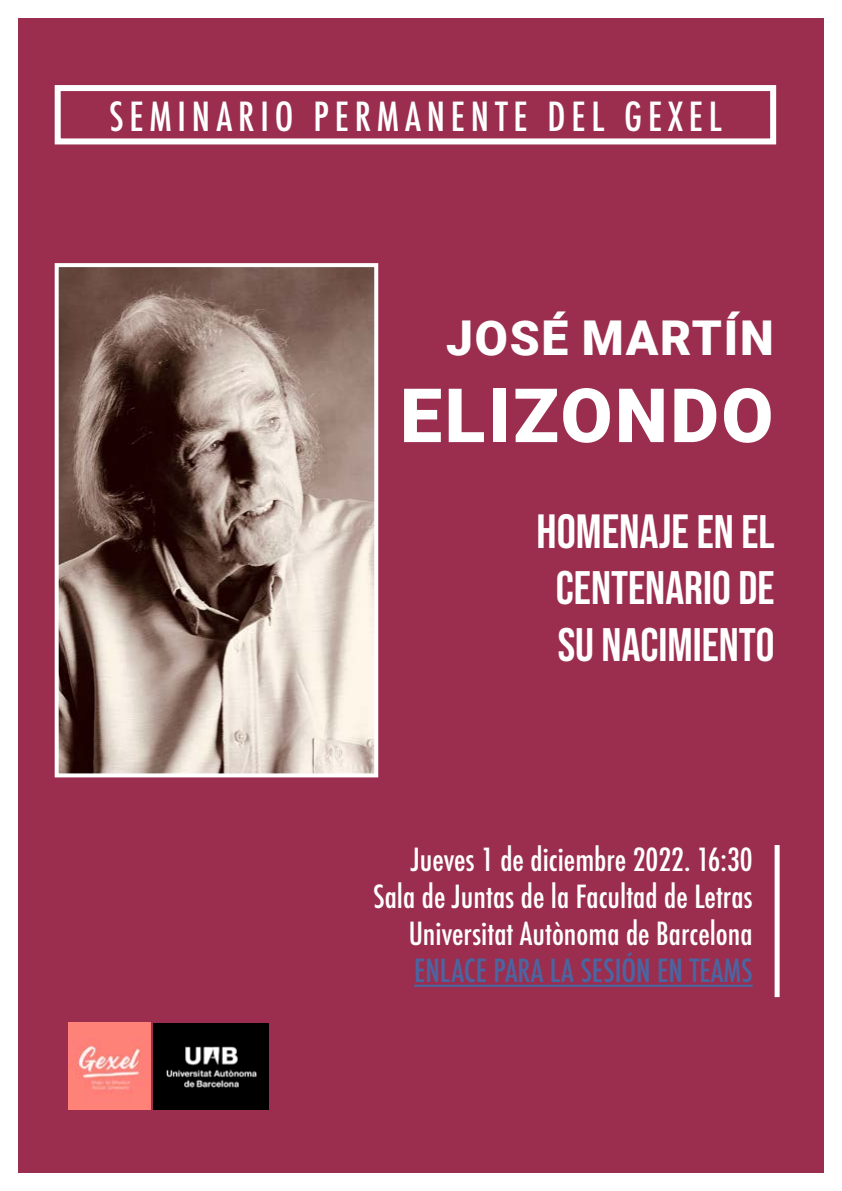
<style>
.page{position:relative;width:842px;height:1191px;background:#9b2e4e}
.page>*{position:absolute;margin:0;border:0;box-sizing:border-box;transform-origin:0 0}
.t1{font:900 75px "Roboto";letter-spacing:.035em;color:#fff}
.t2{font:48px "Bebas Neue";color:#fff}
.t3{font:900 48px "Roboto";letter-spacing:.035em;color:#fff}
.t4{font:47px/56.4px "Bebas Neue";color:#fff}
.t5{font:500 condensed 39px "Futura";letter-spacing:.15em;color:#fff}
.t6{font:500 condensed 31px/37.2px "Futura";color:#fff;text-align:right}
.t7{font:500 condensed 31px "Futura";color:#4a66a2}
.s1{font-size:47px}
</style>
<div class="page">
<hr style="left:414px;top:984px;width:339px;height:2px;background:#4a66a2">
<div style="left:775px;top:845px;width:5px;height:152px;background:#fff"></div>
<img style="left:69px;top:1022px;width:81px;height:87px">
<img style="left:154px;top:1023px;width:114px;height:86px">
<div style="left:0;top:0;width:842px;height:1191px;border:18px solid #fff"></div>
<div style="left:55px;top:85px;width:721px;height:59px;border:6px solid #fff"></div>
<img style="left:60px;top:268px;width:313px;height:504px">
<div style="left:55px;top:263px;width:323px;height:514px;border:4px solid #fff"></div>
<p class="t5" style="left:109px;top:92px;width:614px">SEMINARIO PERMANENTE DEL GEXEL</p>
<h2 class="t3" style="left:446px;top:304px;width:329px">JOSÉ MARTÍN</h2>
<h1 class="t1" style="left:400px;top:363px;width:375px">ELIZONDO</h1>
<h2 class="t2" style="left:536px;top:504px;width:240px">HOMENAJE <span class="s1">EN EL</span></h2>
<h3 class="t4" style="left:556px;top:559px;width:220px">CENTENARIO DE<br>SU NACIMIENTO</h3>
<p class="t6" style="left:373px;top:841px;width:381px">Jueves 1 de diciembre 2022. 16:30<br>Sala de Juntas de la Facultad de Letras<br>Universitat Autònoma de Barcelona</p>
<p class="t7" style="left:414px;top:951px;width:340px">ENLACE PARA LA SESIÓN EN TEAMS</p>
</div>
